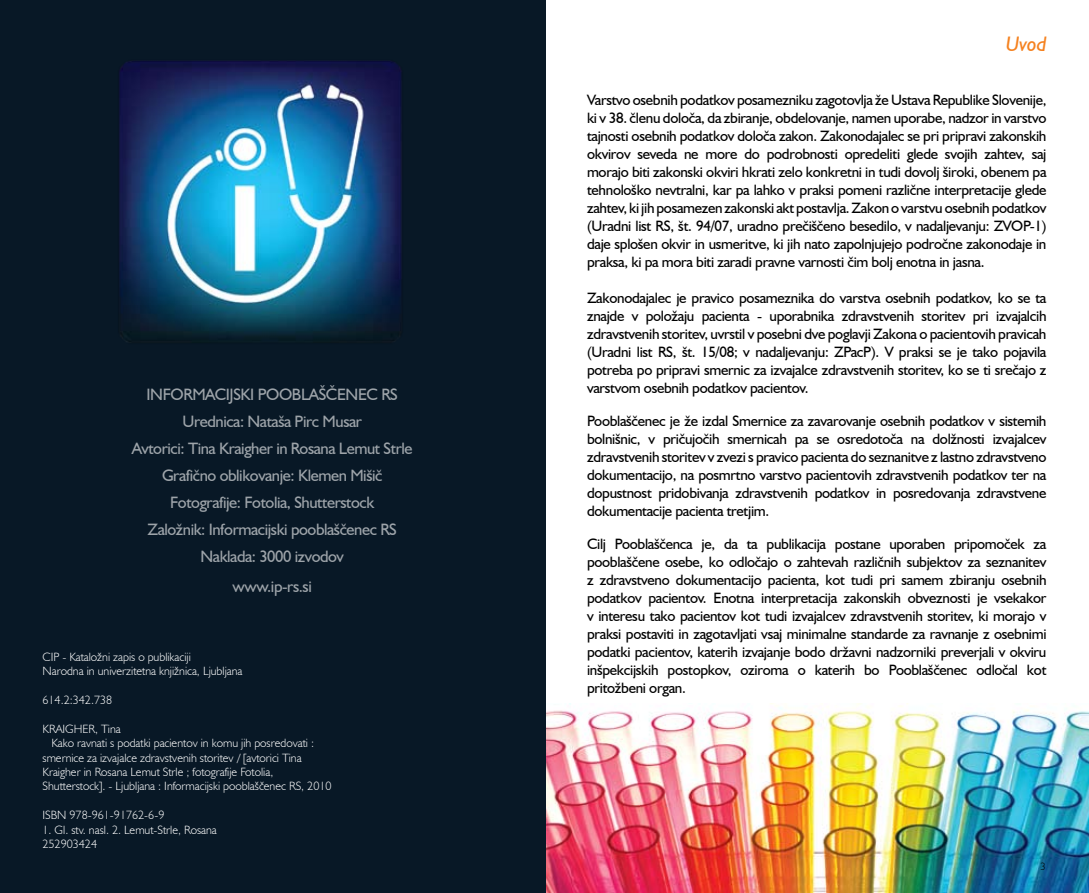
<style>
.page{position:relative;width:1089px;height:893px;background:#fff}
.page>*{position:absolute;margin:0;border:0;box-sizing:border-box;transform-origin:0 0}
.t1{font:italic 21px "Humanist 521 BT";color:#f58220}
.t2{font:16.5px/27px "Humanist 521 BT";letter-spacing:-.025em;color:#fff;text-align:center}
.t3{font:15px/18px "Humanist 521 BT";letter-spacing:-.02em;color:#000;text-align:justify}
.t4{font:300 12px/14.4px "Humanist 521 BT";color:#fff}
.t5{font:300 10.5px "Humanist 521 BT";color:#000}
</style>
<div class="page">
<img style="left:545px;top:703px;width:543px;height:190px">
<div style="left:0;top:0;width:545px;height:893px;background:#081826"></div>
<img style="left:119px;top:61px;width:283px;height:281px">
<p class="t2" style="left:132px;top:381px;width:282px">INFORMACIJSKI POOBLAŠČENEC RS Urednica: Nataša Pirc Musar<br>Avtorici: Tina Kraigher in Rosana Lemut Strle Grafično oblikovanje: Klemen Mišič Fotografije: Fotolia, Shutterstock<br>Založnik: Informacijski pooblaščenec RS Naklada: 3000 izvodov</p>
<p class="t2" style="left:232px;top:573px;width:81px">www.ip-rs.si</p>
<p class="t4" style="left:43px;top:649px;width:201px">CIP - Kataložni zapis o publikaciji<br>Narodna in univerzitetna knjižnica, Ljubljana</p>
<p class="t4" style="left:43px;top:692px;width:71px">614.2:342.738</p>
<p class="t4" style="left:43px;top:721px;width:80px">KRAIGHER, Tina</p>
<p class="t4" style="left:52px;top:736px;width:264px">Kako ravnati s podatki pacientov in komu jih posredovati :</p>
<p class="t4" style="left:43px;top:750px;width:260px">smernice za izvajalce zdravstvenih storitev / [avtorici Tina</p>
<p class="t4" style="left:43px;top:764px;width:232px">Kraigher in Rosana Lemut Strle ; fotografije Fotolia,</p>
<p class="t4" style="left:43px;top:779px;width:290px">Shutterstock]. - Ljubljana : Informacijski pooblaščenec RS, 2010</p>
<p class="t4" style="left:43px;top:808px;width:123px">ISBN 978-961-91762-6-9</p>
<p class="t4" style="left:43px;top:822px;width:176px">1. Gl. stv. nasl. 2. Lemut-Strle, Rosana<br>252903424</p>
<h1 class="t1" style="left:1005px;top:31px;width:42px">Uvod</h1>
<p class="t3" style="left:587px;top:91px;width:461px">Varstvo osebnih podatkov posamezniku zagotovlja že Ustava Republike Slovenije, ki v 38. členu določa, da zbiranje, obdelovanje, namen uporabe, nadzor in varstvo tajnosti osebnih podatkov določa zakon. Zakonodajalec se pri pripravi zakonskih okvirov seveda ne more do podrobnosti opredeliti glede svojih zahtev, saj morajo biti zakonski okviri hkrati zelo konkretni in tudi dovolj široki, obenem pa tehnološko nevtralni, kar pa lahko v praksi pomeni različne interpretacije glede zahtev, ki jih posamezen zakonski akt postavlja. Zakon o varstvu osebnih podatkov (Uradni list RS, št. 94/07, uradno prečiščeno besedilo, v nadaljevanju: ZVOP-1) daje splošen okvir in usmeritve, ki jih nato zapolnjujejo področne zakonodaje in praksa, ki pa mora biti zaradi pravne varnosti čim bolj enotna in jasna.</p>
<p class="t3" style="left:587px;top:289px;width:461px">Zakonodajalec je pravico posameznika do varstva osebnih podatkov, ko se ta znajde v položaju pacienta - uporabnika zdravstvenih storitev pri izvajalcih zdravstvenih storitev, uvrstil v posebni dve poglavji Zakona o pacientovih pravicah (Uradni list RS, št. 15/08; v nadaljevanju: ZPacP). V praksi se je tako pojavila potreba po pripravi smernic za izvajalce zdravstvenih storitev, ko se ti srečajo z varstvom osebnih podatkov pacientov.</p>
<p class="t3" style="left:587px;top:412px;width:461px">Pooblaščenec je že izdal Smernice za zavarovanje osebnih podatkov v sistemih bolnišnic, v pričujočih smernicah pa se osredotoča na dolžnosti izvajalcev zdravstvenih storitev v zvezi s pravico pacienta do seznanitve z lastno zdravstveno dokumentacijo, na posmrtno varstvo pacientovih zdravstvenih podatkov ter na dopustnost pridobivanja zdravstvenih podatkov in posredovanja zdravstvene dokumentacije pacienta tretjim.</p>
<p class="t3" style="left:587px;top:535px;width:461px">Cilj Pooblaščenca je, da ta publikacija postane uporaben pripomoček za pooblaščene osebe, ko odločajo o zahtevah različnih subjektov za seznanitev z zdravstveno dokumentacijo pacienta, kot tudi pri samem zbiranju osebnih podatkov pacientov. Enotna interpretacija zakonskih obveznosti je vsekakor v interesu tako pacientov kot tudi izvajalcev zdravstvenih storitev, ki morajo v praksi postaviti in zagotavljati vsaj minimalne standarde za ravnanje z osebnimi podatki pacientov, katerih izvajanje bodo državni nadzorniki preverjali v okviru inšpekcijskih postopkov, oziroma o katerih bo Pooblaščenec odločal kot pritožbeni organ.</p>
<p class="t5" style="left:1040px;top:860px;width:7px">3</p>
</div>
